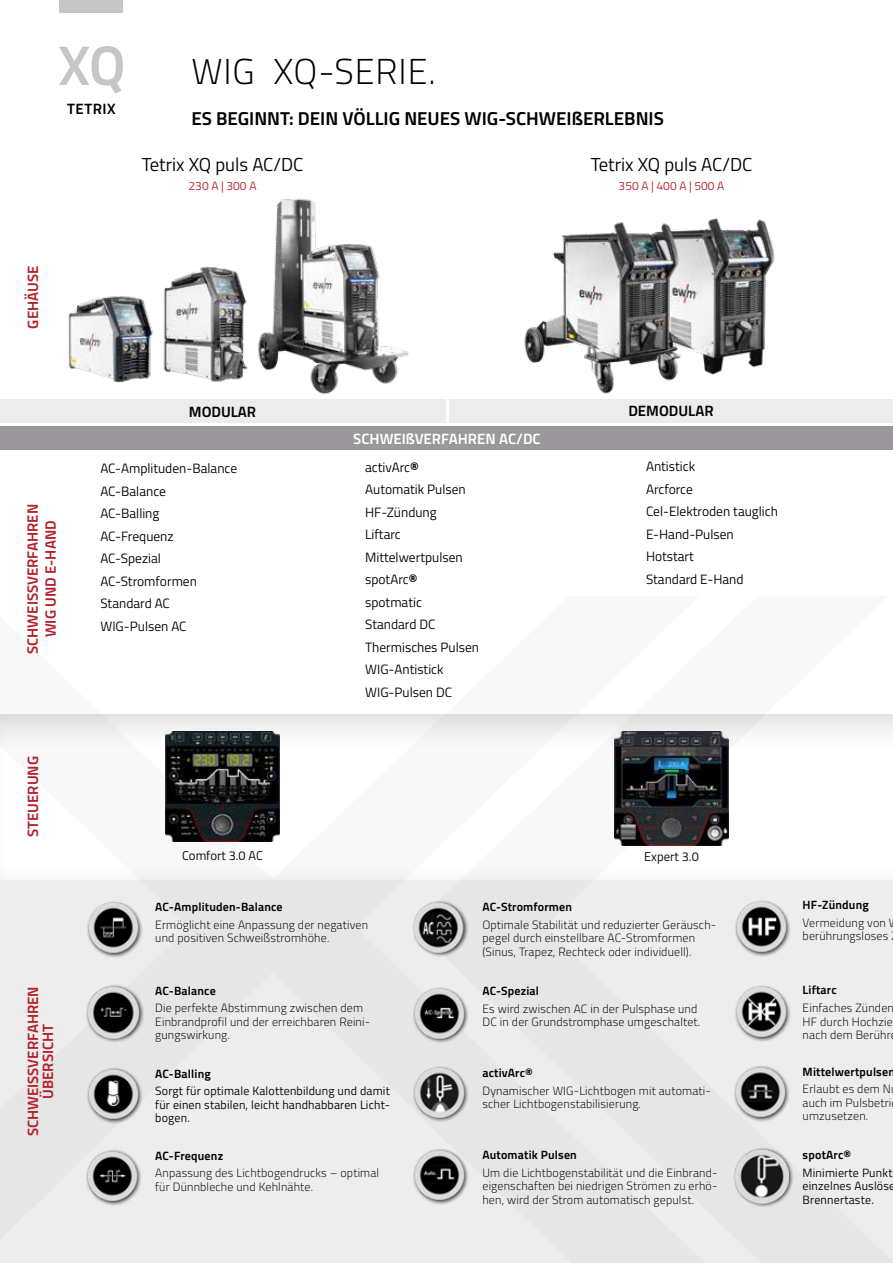
<style>
.page{position:relative;width:893px;height:1263px;background:#fff}
.page>*{position:absolute;margin:0;border:0;box-sizing:border-box;transform-origin:0 0}
.t1{font:300 36px "Titillium Text";letter-spacing:.025em;color:#000}
.t2{font:700 18.75px "Titillium Text";color:#000}
.t3{font:18.75px "Titillium Text";color:#000}
.t4{font:700 15px/15px "Titillium Text";color:#b51f2a;text-align:center}
.t5{font:700 15px "Titillium Text";color:#fff}
.t6{font:700 15px "Titillium Text";color:#020203}
.t7{font:700 15px "Titillium Text";letter-spacing:.03em;color:#000}
.t8{font:13.5px/22.5px "Titillium Text";color:#000}
.t9{font:12.75px "Titillium Text";color:#020203}
.t10{font:300 12px/13.5px "Titillium Text";letter-spacing:.015em;color:#000}
.t11{font:700 12px "Titillium Text";letter-spacing:.015em;color:#000}
.t12{font:12px/13.5px "Titillium Text";letter-spacing:.015em;color:#000}
.t13{font:12px "Titillium Text";color:#b51f2a}
.s1{font-weight:700}
</style>
<div class="page">
<svg style="left:743px;top:714px;width:150px;height:549px;fill:#ededed"></svg>
<svg style="left:0;top:714px;width:743px;height:549px;fill:#ededed"></svg>
<div style="left:85px;top:984px;width:60px;height:59px;background:#000;opacity:.75"></div>
<img style="left:86px;top:985px;width:55px;height:53px">
<div style="left:87px;top:900px;width:57px;height:58px;background:#000;opacity:.75"></div>
<img style="left:87px;top:902px;width:53px;height:50px">
<div style="left:412px;top:900px;width:57px;height:58px;background:#000;opacity:.75"></div>
<img style="left:412px;top:901px;width:53px;height:51px">
<div style="left:412px;top:1148px;width:57px;height:57px;background:#000;opacity:.75"></div>
<img style="left:413px;top:1149px;width:52px;height:51px">
<div style="left:733px;top:1147px;width:61px;height:61px;background:#000;opacity:.75"></div>
<img style="left:734px;top:1149px;width:54px;height:54px">
<div style="left:0;top:427px;width:893px;height:23px;background:#9a989a"></div>
<img style="left:614px;top:731px;width:115px;height:114px">
<img style="left:165px;top:732px;width:115px;height:109px">
<img style="left:274px;top:198px;width:135px;height:197px">
<img style="left:171px;top:263px;width:110px;height:126px">
<img style="left:68px;top:287px;width:103px;height:96px">
<div style="left:0;top:399px;width:445px;height:24px;background:#ececec"></div>
<div style="left:449px;top:399px;width:444px;height:24px;background:#ececec"></div>
<div style="left:86px;top:1067px;width:57px;height:57px;background:#000;opacity:.75"></div>
<img style="left:87px;top:1068px;width:52px;height:51px">
<div style="left:413px;top:1065px;width:56px;height:58px;background:#000;opacity:.75"></div>
<img style="left:413px;top:1067px;width:53px;height:50px">
<div style="left:735px;top:984px;width:56px;height:58px;background:#000;opacity:.75"></div>
<img style="left:735px;top:986px;width:53px;height:50px">
<div style="left:86px;top:1148px;width:56px;height:58px;background:#000;opacity:.75"></div>
<img style="left:86px;top:1150px;width:53px;height:50px">
<div style="left:734px;top:1064px;width:56px;height:58px;background:#000;opacity:.75"></div>
<img style="left:734px;top:1066px;width:53px;height:51px">
<div style="left:413px;top:986px;width:56px;height:58px;background:#000;opacity:.75"></div>
<img style="left:413px;top:988px;width:53px;height:50px">
<div style="left:735px;top:899px;width:56px;height:58px;background:#000;opacity:.75"></div>
<img style="left:735px;top:901px;width:53px;height:50px">
<img style="left:723px;top:219px;width:52px;height:149px">
<img style="left:524px;top:218px;width:199px;height:176px">
<svg style="left:59px;top:46px;width:64px;height:47px"></svg>
<div style="left:60px;top:0;width:63px;height:13px;background:#c6c6c6"></div>
<p class="t7" style="left:67px;top:97px;width:50px">TETRIX</p>
<h1 class="t1" style="left:191px;top:46px;width:246px">WIG XQ-SERIE.</h1>
<h2 class="t2" style="left:191px;top:104px;width:474px">ES BEGINNT: DEIN VÖLLIG NEUES WIG-SCHWEIßERLEBNIS</h2>
<h2 class="t3" style="left:142px;top:151px;width:163px">Tetrix XQ puls AC/DC</h2>
<p class="t13" style="left:189px;top:177px;width:69px">230 A | 300 A</p>
<h2 class="t3" style="left:591px;top:151px;width:163px">Tetrix XQ puls AC/DC</h2>
<p class="t13" style="left:619px;top:177px;width:107px">350 A | 400 A | 500 A</p>
<p class="t4" style="left:25px;top:329px;width:64px;rotate:-90deg">GEHÄUSE</p>
<p class="t4" style="left:23px;top:654px;width:152px;line-height:18px;rotate:-90deg">SCHWEISSVERFAHREN<br>WIG UND E-HAND</p>
<p class="t4" style="left:25px;top:837px;width:83px;rotate:-90deg">STEUERUNG</p>
<p class="t4" style="left:25px;top:1136px;width:152px;rotate:-90deg">SCHWEISSVERFAHREN<br>ÜBERSICHT</p>
<p class="t6" style="left:189px;top:400px;width:69px">MODULAR</p>
<p class="t6" style="left:628px;top:400px;width:87px">DEMODULAR</p>
<p class="t5" style="left:353px;top:427px;width:189px">SCHWEIßVERFAHREN AC/DC</p>
<p class="t8" style="left:100px;top:457px;width:138px">AC-Amplituden-Balance<br>AC-Balance<br>AC-Balling<br>AC-Frequenz<br>AC-Spezial<br>AC-Stromformen<br>Standard AC<br>WIG-Pulsen AC</p>
<p class="t8" style="left:646px;top:455px;width:133px">Antistick<br>Arcforce<br>Cel-Elektroden tauglich<br>E-Hand-Pulsen<br>Hotstart<br>Standard E-Hand</p>
<p class="t8" style="left:365px;top:455px;width:115px">activArc<span class="s1">®<br></span>Automatik Pulsen<br>HF-Zündung<br>Liftarc<br>Mittelwertpulsen spotArc<span class="s1">®<br></span>spotmatic<br>Standard DC<br>Thermisches Pulsen<br>WIG-Antistick<br>WIG-Pulsen DC</p>
<p class="t9" style="left:182px;top:846px;width:82px">Comfort 3.0 AC</p>
<p class="t9" style="left:644px;top:847px;width:56px">Expert 3.0</p>
<p class="t11" style="left:155px;top:898px;width:129px">AC-Amplituden-Balance</p>
<p class="t10" style="left:155px;top:917px;width:214px">Ermöglicht eine Anpassung der negativen und positiven Schweißstromhöhe.</p>
<p class="t11" style="left:155px;top:981px;width:62px">AC-Balance</p>
<p class="t10" style="left:155px;top:1001px;width:216px">Die perfekte Abstimmung zwischen dem<br>Einbrandprofil und der erreichbaren Reini&shy;gungswirkung.</p>
<p class="t11" style="left:155px;top:1064px;width:57px">AC-Balling</p>
<p class="t12" style="left:155px;top:1084px;width:236px;text-align:justify">Sorgt für optimale Kalottenbildung und damit für einen stabilen, leicht handhabbaren Licht&shy;bogen.</p>
<p class="t11" style="left:155px;top:1146px;width:69px">AC-Frequenz</p>
<p class="t10" style="left:155px;top:1166px;width:225px">Anpassung des Lichtbogendrucks – optimal für Dünnbleche und Kehlnähte.</p>
<p class="t11" style="left:482px;top:897px;width:91px">AC-Stromformen</p>
<p class="t10" style="left:482px;top:917px;width:235px">Optimale Stabilität und reduzierter Geräusch&shy;pegel durch einstellbare AC-Stromformen (Sinus, Trapez, Rechteck oder individuell).</p>
<p class="t11" style="left:482px;top:982px;width:58px">AC-Spezial</p>
<p class="t10" style="left:482px;top:1001px;width:219px">Es wird zwischen AC in der Pulsphase und<br>DC in der Grundstromphase umgeschaltet.</p>
<p class="t11" style="left:482px;top:1063px;width:52px">activArc®</p>
<p class="t10" style="left:482px;top:1083px;width:230px">Dynamischer WIG-Lichtbogen mit automati&shy;scher Lichtbogenstabilisierung.</p>
<p class="t11" style="left:482px;top:1145px;width:96px">Automatik Pulsen</p>
<p class="t10" style="left:482px;top:1165px;width:237px;text-align:justify">Um die Lichtbogenstabilität und die Einbrand&shy;eigenschaften bei niedrigen Strömen zu erhö&shy;hen, wird der Strom automatisch gepulst.</p>
<p class="t11" style="left:803px;top:895px;width:68px">HF-Zündung</p>
<p class="t10" style="left:803px;top:915px;width:87px">Vermeidung von berührungsloses</p>
<p class="t11" style="left:803px;top:981px;width:36px">Liftarc</p>
<p class="t10" style="left:803px;top:1001px;width:93px;text-align:justify">Einfaches Zünden HF durch Hochzie nach dem Berühr</p>
<p class="t11" style="left:803px;top:1062px;width:94px">Mittelwertpulsen</p>
<p class="t10" style="left:803px;top:1082px;width:90px;text-align:justify">Erlaubt es dem N auch im Pulsbetri umzusetzen.</p>
<p class="t11" style="left:803px;top:1145px;width:50px">spotArc®</p>
<p class="t12" style="left:803px;top:1165px;width:94px">Minimierte Punkt einzelnes Auslöse<br>Brennertaste.</p>
</div>
